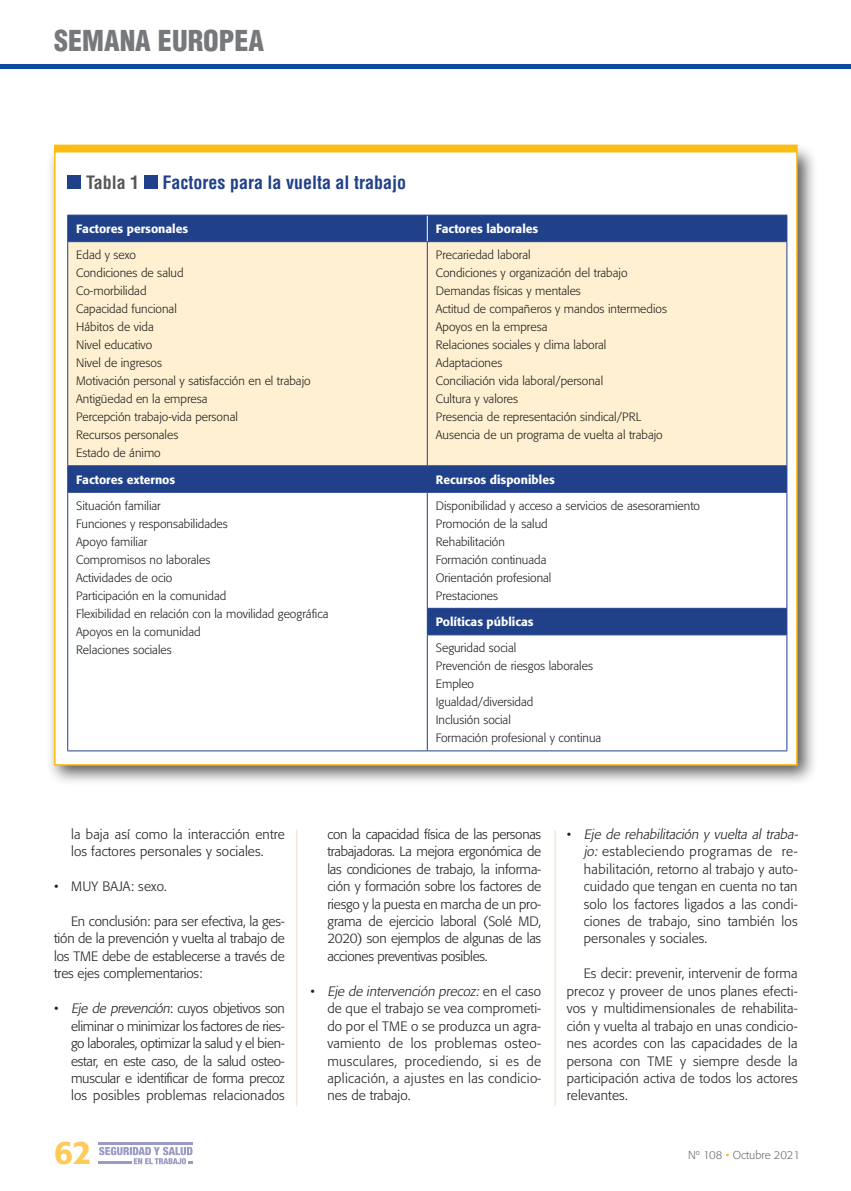
<style>
.page{position:relative;width:851px;height:1191px;background:#fff}
.page>*{position:absolute;margin:0;border:0;box-sizing:border-box;transform-origin:0 0}
.t1{font:500 32.4px "Formata";color:#feca5a}
.t2{font:900 condensed 28.05px "Helvetica LT Std";color:#76787b}
.t3{font:700 condensed 18px "Helvetica LT Std";color:#20418a}
.t4{font:700 condensed 18px "Helvetica LT Std";color:#57585a}
.t5{font:300 13.5px/17.4px "Formata";letter-spacing:.01em;color:#231f20;text-align:justify}
.t6{font:300 12px/18px "Formata";color:#231f20}
.t7{font:500 12px "Formata";color:#fff}
.t8{font:300 11.25px "Formata";color:#6c6d70}
.s1{font-style:italic}
.s2{color:#fdbc12}
</style>
<div class="page">
<hr style="left:0;top:65px;width:850px;height:4px;background:#0d4da1">
<hr style="left:98px;top:1142px;width:95px;height:2px;background:#999bc4">
<hr style="left:98px;top:1161px;width:34px;height:3px;background:#999bc4">
<svg style="left:99px;top:1146px;width:94px;height:18px"></svg>
<hr style="left:296px;top:829px;width:1px;height:277px;background:#ece1c5">
<hr style="left:554px;top:830px;width:1px;height:276px;background:#ece1c5">
<div style="left:46px;top:143px;width:772px;height:643px;background:#231f20;opacity:.75"></div>
<div style="left:54px;top:151px;width:743px;height:614px;background:#fff;border:2px solid #fdbc12"></div>
<div style="left:54px;top:145px;width:743px;height:6px;background:#fdbc12"></div>
<div style="left:67px;top:175px;width:14px;height:14px;background:#20418a"></div>
<div style="left:144px;top:175px;width:13px;height:14px;background:#20418a"></div>
<svg style="left:68px;top:216px;width:718px;height:419px"></svg>
<div style="left:68px;top:242px;width:718px;height:223px;background:#fef0d0"></div>
<svg style="left:427px;top:216px;width:1px;height:25px"></svg>
<hr style="left:67px;top:215px;width:360px;height:1px;background:#20418a">
<hr style="left:427px;top:215px;width:360px;height:1px;background:#20418a">
<hr style="left:67px;top:241px;width:360px;height:1px;background:#20418a">
<hr style="left:67px;top:242px;width:1px;height:223px;background:#20418a">
<hr style="left:427px;top:241px;width:360px;height:1px;background:#20418a">
<hr style="left:427px;top:242px;width:1px;height:223px;background:#20418a">
<hr style="left:786px;top:242px;width:1px;height:223px;background:#20418a">
<hr style="left:67px;top:465px;width:360px;height:1px;background:#20418a">
<svg style="left:67px;top:466px;width:1px;height:26px"></svg>
<hr style="left:67px;top:492px;width:360px;height:1px;background:#20418a">
<hr style="left:67px;top:492px;width:1px;height:116px;background:#20418a">
<svg style="left:67px;top:608px;width:1px;height:27px"></svg>
<hr style="left:67px;top:635px;width:1px;height:115px;background:#20418a">
<hr style="left:427px;top:492px;width:1px;height:116px;background:#20418a">
<hr style="left:786px;top:492px;width:1px;height:116px;background:#20418a">
<hr style="left:427px;top:608px;width:360px;height:1px;background:#20418a">
<hr style="left:427px;top:634px;width:360px;height:1px;background:#20418a">
<hr style="left:427px;top:635px;width:1px;height:115px;background:#20418a">
<hr style="left:786px;top:635px;width:1px;height:115px;background:#20418a">
<hr style="left:427px;top:750px;width:360px;height:1px;background:#20418a">
<hr style="left:427px;top:465px;width:360px;height:1px;background:#20418a">
<hr style="left:427px;top:492px;width:360px;height:1px;background:#20418a">
<svg style="left:427px;top:466px;width:1px;height:26px"></svg>
<svg style="left:786px;top:466px;width:1px;height:26px"></svg>
<svg style="left:427px;top:608px;width:1px;height:26px"></svg>
<svg style="left:786px;top:608px;width:1px;height:26px"></svg>
<svg style="left:67px;top:215px;width:1px;height:26px"></svg>
<svg style="left:786px;top:215px;width:1px;height:26px"></svg>
<hr style="left:67px;top:750px;width:360px;height:1px;background:#20418a">
<h2 class="t2" style="left:54px;top:23px;width:212px">SEMANA EUROPEA</h2>
<h3 class="t4" style="left:86px;top:171px;width:55px">Tabla 1</h3>
<h3 class="t3" style="left:162px;top:171px;width:245px">Factores para la vuelta al trabajo</h3>
<p class="t7" style="left:76px;top:221px;width:113px">Factores personales</p>
<p class="t7" style="left:436px;top:221px;width:104px">Factores laborales</p>
<p class="t6" style="left:76px;top:246px;width:236px">Edad y sexo<br>Condiciones de salud<br>Co-morbilidad<br>Capacidad funcional<br>Hábitos de vida<br>Nivel educativo<br>Nivel de ingresos<br>Motivación personal y satisfacción en el trabajo<br>Antigüedad en la empresa<br>Percepción trabajo-vida personal<br>Recursos personales<br>Estado de ánimo</p>
<p class="t6" style="left:436px;top:246px;width:233px">Precariedad laboral<br>Condiciones y organización del trabajo<br>Demandas físicas y mentales<br>Actitud de compañeros y mandos intermedios<br>Apoyos en la empresa<br>Relaciones sociales y clima laboral<br>Adaptaciones<br>Conciliación vida laboral/personal<br>Cultura y valores<br>Presencia de representación sindical/PRL<br>Ausencia de un programa de vuelta al trabajo</p>
<p class="t7" style="left:76px;top:472px;width:100px">Factores externos</p>
<p class="t7" style="left:436px;top:472px;width:120px">Recursos disponibles</p>
<p class="t6" style="left:76px;top:496px;width:254px">Situación familiar<br>Funciones y responsabilidades<br>Apoyo familiar<br>Compromisos no laborales<br>Actividades de ocio<br>Participación en la comunidad<br>Flexibilidad en relación con la movilidad geográfica<br>Apoyos en la comunidad<br>Relaciones sociales</p>
<p class="t6" style="left:436px;top:496px;width:266px">Disponibilidad y acceso a servicios de asesoramiento<br>Promoción de la salud<br>Rehabilitación<br>Formación continuada<br>Orientación profesional<br>Prestaciones</p>
<p class="t7" style="left:436px;top:615px;width:99px">Políticas públicas</p>
<p class="t6" style="left:436px;top:639px;width:167px">Seguridad social<br>Prevención de riesgos laborales<br>Empleo<br>Igualdad/diversidad<br>Inclusión social<br>Formación profesional y continua</p>
<p class="t5" style="left:71px;top:825px;width:215px">la baja así como la interacción entre los factores personales y sociales.</p>
<p class="t5" style="left:54px;top:877px;width:114px">• MUY BAJA: sexo.</p>
<p class="t5" style="left:54px;top:912px;width:232px;text-indent:17px">En conclusión: para ser efectiva, la ges&shy;tión de la prevención y vuelta al trabajo de los TME debe de establecerse a través de tres ejes complementarios:</p>
<p class="t5" style="left:71px;top:1000px;width:215px;text-indent:-17px">• <span class="s1">Eje de prevención</span>: cuyos objetivos son eliminar o minimizar los factores de ries&shy;go laborales, optimizar la salud y el bien&shy;estar, en este caso, de la salud osteo&shy;muscular e identificar de forma precoz los posibles problemas relacionados</p>
<p class="t5" style="left:327px;top:825px;width:215px">con la capacidad física de las personas trabajadoras. La mejora ergonómica de las condiciones de trabajo, la informa&shy;ción y formación sobre los factores de riesgo y la puesta en marcha de un pro&shy;grama de ejercicio laboral (Solé MD, 2020) son ejemplos de algunas de las acciones preventivas posibles.</p>
<p class="t5" style="left:327px;top:982px;width:215px;text-indent:-17px">• <span class="s1">Eje de intervención precoz:</span> e n e l c a s o de que el trabajo se vea comprometi&shy;do por el TME o se produzca un agra&shy;vamiento de los problemas osteo&shy;musculares, procediendo, si es de aplicación, a ajustes en las condicio&shy;nes de trabajo.</p>
<p class="t5" style="left:583px;top:825px;width:218px;text-align:left;text-indent:-17px">• <span class="s1">Eje de rehabilitación y vuelta al traba&shy;jo:</span> estableciendo programas de re&shy;habilitación, retorno al trabajo y auto&shy;cuidado que tengan en cuenta no tan solo los factores ligados a las condi&shy;ciones de trabajo, sino también los personales y sociales.</p>
<p class="t5" style="left:566px;top:965px;width:232px;text-indent:17px">Es decir: prevenir, intervenir de forma precoz y proveer de unos planes efecti&shy;vos y multidimensionales de rehabilita&shy;ción y vuelta al trabajo en unas condicio&shy;nes acordes con las capacidades de la persona con TME y siempre desde la participación activa de todos los actores relevantes.</p>
<h1 class="t1" style="left:54px;top:1132px;width:39px">62</h1>
<p class="t8" style="left:688px;top:1148px;width:113px">Nº 108 <span class="s2">•</span> Octubre 2021</p>
</div>
